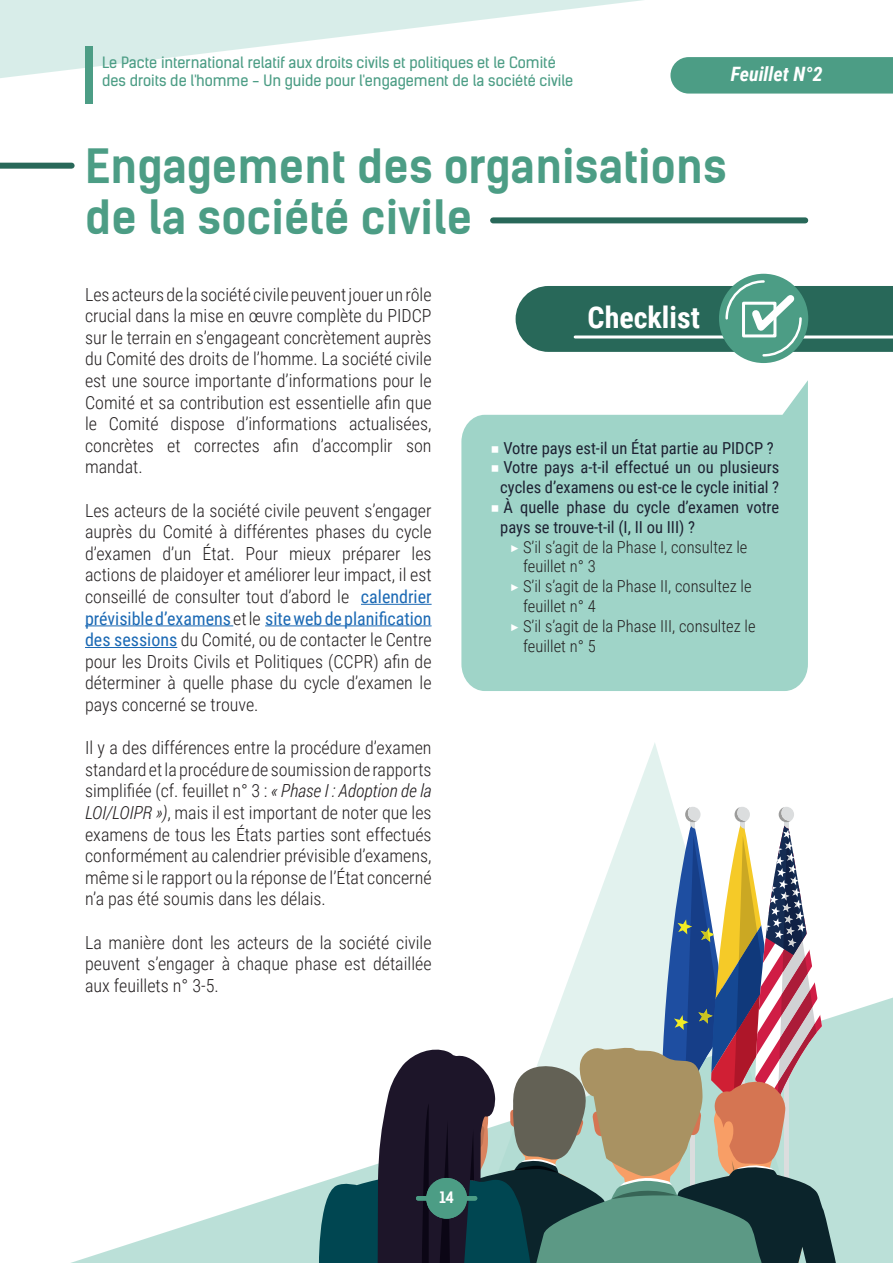
<style>
.page{position:relative;width:893px;height:1263px;background:#fff}
.page>*{position:absolute;margin:0;border:0;box-sizing:border-box;transform-origin:0 0}
.t1{font:700 45px/51.8px "Kelson Sans";color:#4c9d85}
.t2{font:700 30px "Roboto Condensed";color:#fff}
.t3{font:italic 700 19.8px "Roboto Condensed";color:#fff}
.t4{font:300 18px/21.6px "Roboto Condensed";color:#231f20;text-align:justify}
.t5{font:16.5px/19.8px "Roboto Condensed";color:#1d2132;text-align:right}
.t6{font:300 16.5px "Roboto Condensed";color:#231f20}
.t7{font:15px/18px "Kelson Sans";color:#4c9d85}
.t8{font:700 15px "Kelson Sans";color:#fff}
.s1{font-weight:400;color:#1b69b4}
.s2{font-style:italic}
.s3{font-family:"Montserrat";font-weight:700;color:#fff}
.s4{font-family:"Montserrat";font-weight:100;font-style:italic;color:#fff}
</style>
<div class="page">
<svg style="left:0;top:0;width:643px;height:81px"></svg>
<div style="left:0;top:163px;width:72px;height:6px;background:#286859"></div>
<div style="left:493px;top:217px;width:312px;height:6px;background:#286859"></div>
<svg style="left:461px;top:380px;width:347px;height:311px;background:#a9d8ce"></svg>
<div style="left:719px;top:274px;width:89px;height:89px;background:#4c9d85;border-radius:50%"></div>
<svg style="left:516px;top:279px;width:377px;height:79px"></svg>
<svg style="left:71px;top:997px;width:822px;height:266px"></svg>
<svg style="left:631px;top:743px;width:43px;height:64px"></svg>
<svg style="left:318px;top:807px;width:522px;height:456px"></svg>
<div style="left:426px;top:1178px;width:41px;height:41px;background:#4c9d85;border-radius:50%"></div>
<hr style="left:418px;top:1196px;width:57px;height:4px;background:#4c9d85">
<hr style="left:361px;top:604px;width:71px;height:1px;background:#1b69b4">
<hr style="left:85px;top:625px;width:148px;height:1px;background:#1b69b4">
<hr style="left:265px;top:625px;width:167px;height:1px;background:#1b69b4">
<hr style="left:85px;top:647px;width:92px;height:1px;background:#1b69b4">
<svg style="left:670px;top:57px;width:223px;height:37px;background:#52a089"></svg>
<div style="left:85px;top:46px;width:7px;height:57px;background:#4c9d85"></div>
<p class="t7" style="left:102px;top:54px;width:473px">Le Pacte international relatif aux droits civils et politiques et le Comité des droits de l'homme - Un guide pour l'engagement de la société civile</p>
<p class="t3" style="left:731px;top:60px;width:93px">Feuillet N°2</p>
<h1 class="t1" style="left:85px;top:140px;width:643px">Engagement des organisations de la société civile</h1>
<p class="t4" style="left:85px;top:283px;width:348px">Les acteurs de la société civile peuvent jouer un rôle crucial dans la mise en œuvre complète du PIDCP sur le terrain en s’engageant concrètement auprès du Comité des droits de l’homme. La société civile est une source importante d’informations pour le Comité et sa contribution est essentielle afin que le Comité dispose d’informations actualisées, concrètes et correctes afin d’accomplir son mandat.</p>
<p class="t4" style="left:85px;top:499px;width:348px">Les acteurs de la société civile peuvent s’engager auprès du Comité à différentes phases du cycle d’examen d’un État. Pour mieux préparer les actions de plaidoyer et améliorer leur impact, il est conseillé de consulter tout d’abord le <span class="s1">calendrier prévisible d’examens</span> et le <span class="s1">site web de planification des sessions</span> du Comité, ou de contacter le Centre pour les Droits Civils et Politiques (CCPR) afin de déterminer à quelle phase du cycle d’examen le pays concerné se trouve.</p>
<p class="t4" style="left:85px;top:736px;width:348px">Il y a des différences entre la procédure d’examen standard et la procédure de soumission de rapports simplifiée (cf. feuillet n° 3 : <span class="s2">« Phase I : Adoption de la LOI/LOIPR »)</span>, mais il est important de noter que les examens de tous les États parties sont effectués conformément au calendrier prévisible d’examens, même si le rapport ou la réponse de l’État concerné n’a pas été soumis dans les délais.</p>
<p class="t4" style="left:85px;top:931px;width:348px">La manière dont les acteurs de la société civile peuvent s’engager à chaque phase est détaillée aux feuillets n° 3-5.</p>
<h2 class="t2" style="left:588px;top:296px;width:114px">Checklist</h2>
<p class="t5" style="left:490px;top:437px;width:285px"><span class="s3">■</span> Votre pays est-il un État partie au PIDCP ?</p>
<p class="t5" style="left:490px;top:457px;width:291px"><span class="s3">■</span> Votre pays a-t-il effectué un ou plusieurs cycles d’examens ou est-ce le cycle initial ?</p>
<p class="t5" style="left:490px;top:497px;width:291px"><span class="s3">■</span> À quelle phase du cycle d’examen votre</p>
<p class="t5" style="left:500px;top:516px;width:196px">pays se trouve-t-il (I, II ou III) ?</p>
<p class="t6" style="left:510px;top:535px;width:239px"><span class="s4">▶</span> S’il s’agit de la Phase I, consultez le</p>
<p class="t6" style="left:523px;top:555px;width:74px">feuillet n° 3</p>
<p class="t6" style="left:510px;top:575px;width:243px"><span class="s4">▶</span> S’il s’agit de la Phase II, consultez le</p>
<p class="t6" style="left:523px;top:594px;width:74px">feuillet n° 4</p>
<p class="t6" style="left:510px;top:614px;width:247px"><span class="s4">▶</span> S’il s’agit de la Phase III, consultez le</p>
<p class="t6" style="left:523px;top:634px;width:74px">feuillet n° 5</p>
<p class="t8" style="left:439px;top:1188px;width:16px">14</p>
</div>
